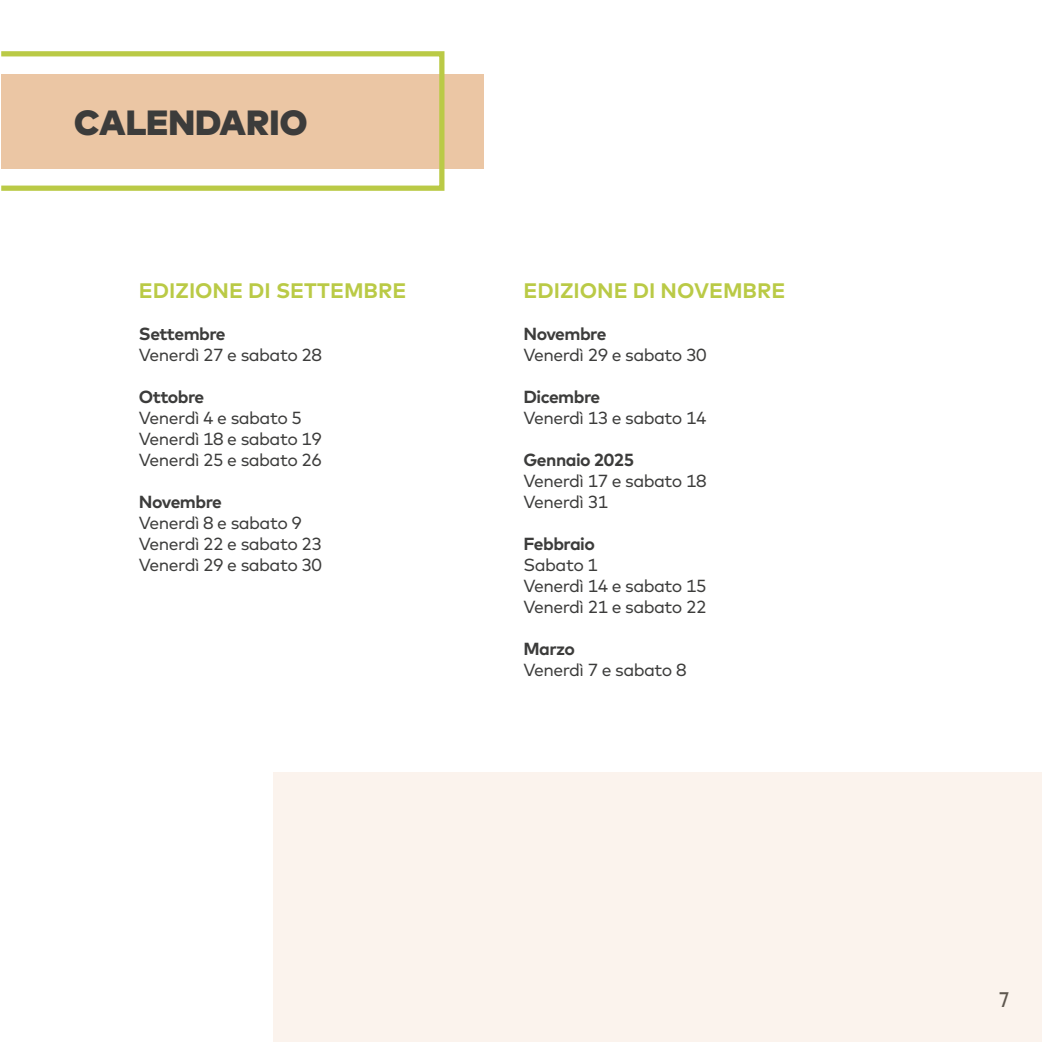
<style>
.page{position:relative;width:1042px;height:1042px;background:#fff}
.page>*{position:absolute;margin:0;border:0;box-sizing:border-box;transform-origin:0 0}
.t1{font:900 35px "Mark";color:#3c3c3b}
.t2{font:700 21px "Mark";color:#baca46}
.t3{font:500 21px "Acre";color:#3c3c3b}
.t4{font:17.5px/21px "Mark";letter-spacing:-.03em;color:#3c3c3b}
.t5{font:700 17.5px "Mark";letter-spacing:-.03em;color:#3c3c3b}
</style>
<div class="page">
<div style="left:1px;top:74px;width:483px;height:94px;background:#ebc6a4"></div>
<svg style="left:1px;top:51px;width:443px;height:140px"></svg>
<div style="left:273px;top:771px;width:769px;height:271px;background:#fbf3ed"></div>
<h1 class="t1" style="left:74px;top:99px;width:235px">CALENDARIO</h1>
<p class="t2" style="left:139px;top:277px;width:269px">EDIZIONE DI SETTEMBRE</p>
<p class="t5" style="left:139px;top:323px;width:88px">Settembre</p>
<p class="t4" style="left:139px;top:344px;width:185px">Venerdì 27 e sabato 28</p>
<p class="t5" style="left:139px;top:386px;width:67px">Ottobre</p>
<p class="t4" style="left:139px;top:407px;width:185px">Venerdì 4 e sabato 5<br>Venerdì 18 e sabato 19<br>Venerdì 25 e sabato 26</p>
<p class="t5" style="left:139px;top:491px;width:85px">Novembre</p>
<p class="t4" style="left:139px;top:512px;width:185px">Venerdì 8 e sabato 9<br>Venerdì 22 e sabato 23<br>Venerdì 29 e sabato 30</p>
<p class="t2" style="left:523px;top:277px;width:263px">EDIZIONE DI NOVEMBRE</p>
<p class="t5" style="left:523px;top:323px;width:85px">Novembre</p>
<p class="t4" style="left:523px;top:344px;width:185px">Venerdì 29 e sabato 30</p>
<p class="t5" style="left:523px;top:386px;width:78px">Dicembre</p>
<p class="t4" style="left:523px;top:407px;width:185px">Venerdì 13 e sabato 14</p>
<p class="t5" style="left:523px;top:449px;width:112px">Gennaio 2025</p>
<p class="t4" style="left:523px;top:470px;width:185px">Venerdì 17 e sabato 18<br>Venerdì 31</p>
<p class="t5" style="left:523px;top:533px;width:73px">Febbraio</p>
<p class="t4" style="left:523px;top:554px;width:185px">Sabato 1<br>Venerdì 14 e sabato 15<br>Venerdì 21 e sabato 22</p>
<p class="t5" style="left:523px;top:638px;width:53px">Marzo</p>
<p class="t4" style="left:523px;top:659px;width:165px">Venerdì 7 e sabato 8</p>
<p class="t3" style="left:999px;top:985px;width:11px">7</p>
</div>
